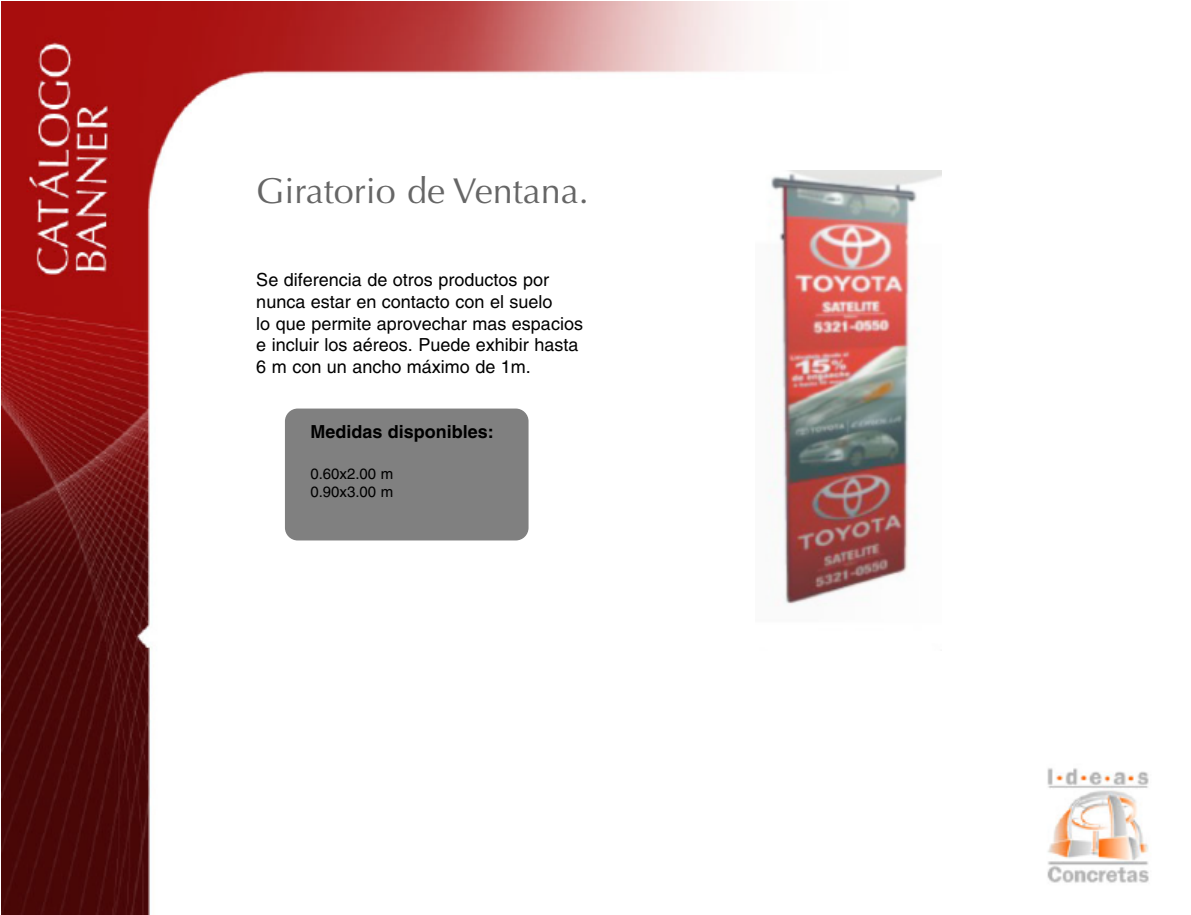
<style>
.page{position:relative;width:1191px;height:915px;background:#fff}
.page>*{position:absolute;margin:0;border:0;box-sizing:border-box;transform-origin:0 0}
.t1{font:36px "Optima";color:#666}
.t2{font:18px/21.6px "Helvetica";color:#000}
.t3{font:700 18px "Helvetica";color:#000}
.t4{font:15px/18px "Helvetica";color:#000}
</style>
<div class="page">
<img style="left:1px;top:2px;width:1148px;height:912px">
<div style="left:646px;top:170px;width:408px;height:495px;background:#fff"></div>
<img style="left:768px;top:170px;width:173px;height:435px">
<div style="left:285px;top:408px;width:243px;height:132px;background:#808080;border-radius:13px"></div>
<h1 class="t1" style="left:256px;top:170px;width:334px">Giratorio de Ventana.</h1>
<p class="t2" style="left:256px;top:271px;width:328px">Se diferencia de otros productos por nunca estar en contacto con el suelo<br>lo que permite aprovechar mas espacios e incluir los aéreos. Puede exhibir hasta 6 m con un ancho máximo de 1m.</p>
<p class="t3" style="left:310px;top:424px;width:185px">Medidas disponibles:</p>
<p class="t4" style="left:310px;top:465px;width:84px">0.60x2.00 m<br>0.90x3.00 m</p>
</div>
